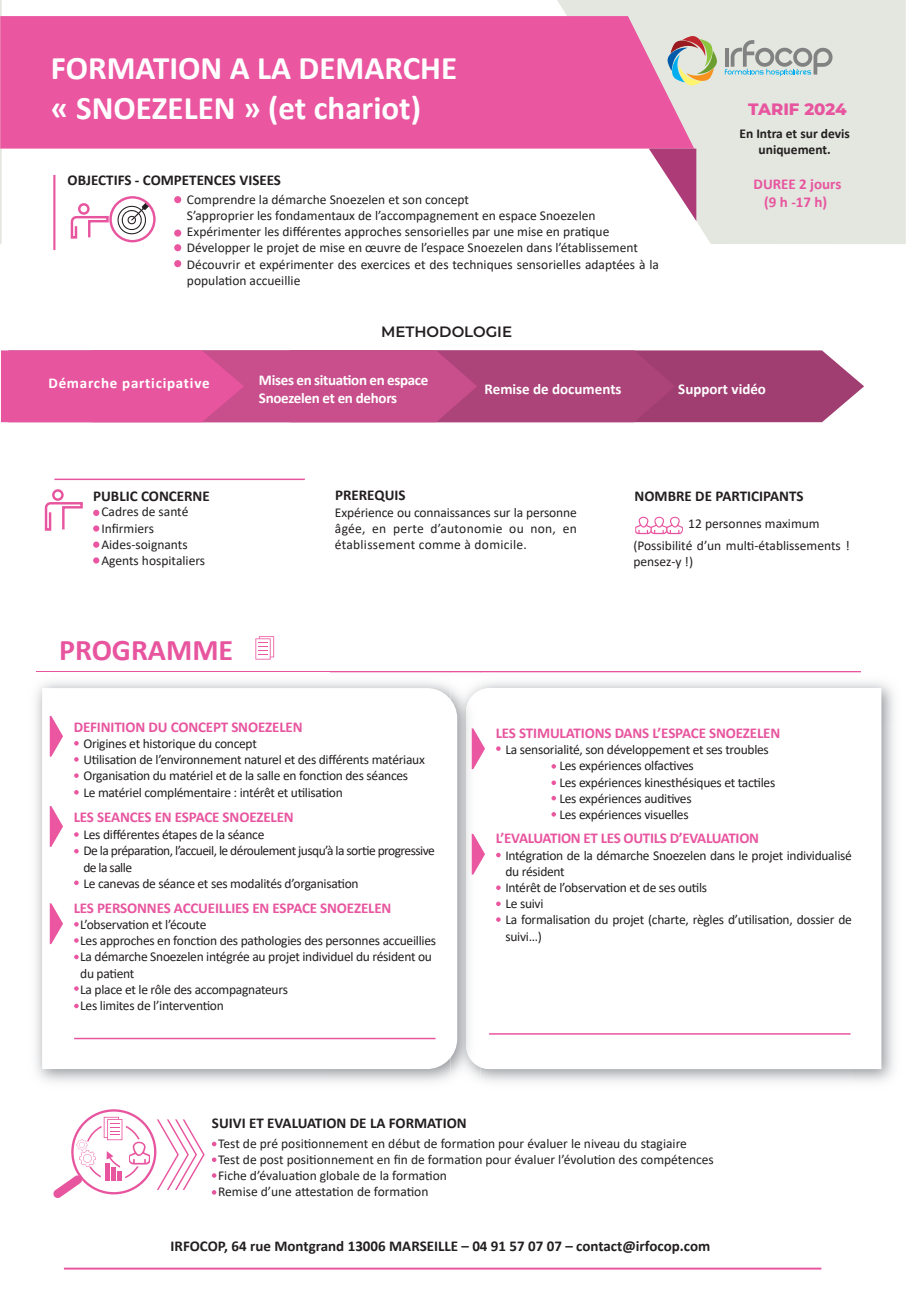
<style>
.page{position:relative;width:906px;height:1289px;background:#fff}
.page>*{position:absolute;margin:0;border:0;box-sizing:border-box;transform-origin:0 0}
.t1{font:700 33px "Calibri";color:#fff}
.t2{font:700 30px "Calibri";color:#e8559f}
.t3{font:800 16.5px "Montserrat";color:#e8559f}
.t4{font:700 15px "Calibri";letter-spacing:-.01em;color:#e8559f}
.t5{font:700 15px "Calibri";color:#231f20}
.t6{font:700 15px/18px "Calibri";letter-spacing:-.02em;color:#fff}
.t7{font:700 15px "Calibri";color:#fff}
.t8{font:700 15px "Calibri";letter-spacing:.05em;color:#fff}
.t9{font:600 15px "Montserrat";color:#231f20}
.t10{font:13.5px/16.2px "Calibri";letter-spacing:-.02em;color:#231f20}
.t11{font:13.5px/16.2px "Calibri";color:#231f20}
.t12{font:13.5px/16.2px "Calibri";letter-spacing:-.04em;color:#231f20}
.t13{font:700 13.5px/16.2px "Calibri";color:#231f20;text-align:center}
</style>
<div class="page">
<hr style="left:0;top:0;width:2px;height:244px;background:#e3e7df">
<svg style="left:557px;top:0;width:348px;height:244px;fill:#e3e7df"></svg>
<div style="left:0;top:16px;width:694px;height:133px;background:#ea56a0"></div>
<svg style="left:649px;top:149px;width:47px;height:72px"></svg>
<svg style="left:666px;top:35px;width:52px;height:52px;background:#c1c3ae"></svg>
<svg style="left:725px;top:40px;width:107px;height:36px;background:#bec8c6"></svg>
<svg style="left:635px;top:516px;width:48px;height:18px"></svg>
<hr style="left:53px;top:175px;width:2px;height:75px;background:#e8559f">
<div style="left:174px;top:196px;width:7px;height:7px;background:#ea56a0;border-radius:50%"></div>
<div style="left:174px;top:229px;width:7px;height:8px;background:#ea56a0;border-radius:50%"></div>
<div style="left:174px;top:244px;width:7px;height:7px;background:#ea56a0;border-radius:50%"></div>
<div style="left:174px;top:260px;width:7px;height:7px;background:#ea56a0;border-radius:50%"></div>
<svg style="left:93px;top:510px;width:6px;height:6px"></svg>
<svg style="left:93px;top:525px;width:6px;height:6px"></svg>
<svg style="left:93px;top:541px;width:6px;height:6px"></svg>
<svg style="left:93px;top:557px;width:6px;height:6px"></svg>
<hr style="left:64px;top:1267px;width:757px;height:2px;background:#e8559f">
<hr style="left:54px;top:478px;width:251px;height:2px;background:#e8559f">
<hr style="left:36px;top:671px;width:824px;height:2px;background:#e8559f">
<svg style="left:255px;top:636px;width:19px;height:23px"></svg>
<svg style="left:70px;top:196px;width:86px;height:47px"></svg>
<svg style="left:44px;top:489px;width:39px;height:42px"></svg>
<svg style="left:212px;top:1141px;width:4px;height:5px"></svg>
<svg style="left:212px;top:1157px;width:4px;height:4px"></svg>
<svg style="left:212px;top:1173px;width:4px;height:4px"></svg>
<svg style="left:212px;top:1190px;width:4px;height:4px"></svg>
<svg style="left:675px;top:350px;width:189px;height:72px;background:#aa5280"></svg>
<svg style="left:1px;top:350px;width:674px;height:72px;background:#c94c8c"></svg>
<img style="left:480px;top:672px;width:414px;height:52px">
<img style="left:854px;top:724px;width:40px;height:358px">
<svg style="left:480px;top:688px;width:401px;height:381px"></svg>
<img style="left:36px;top:672px;width:414px;height:410px">
<img style="left:450px;top:672px;width:30px;height:407px">
<img style="left:466px;top:690px;width:14px;height:377px">
<svg style="left:42px;top:688px;width:415px;height:381px"></svg>
<svg style="left:50px;top:716px;width:13px;height:40px"></svg>
<svg style="left:50px;top:806px;width:13px;height:40px"></svg>
<svg style="left:472px;top:728px;width:13px;height:41px"></svg>
<svg style="left:472px;top:833px;width:13px;height:41px"></svg>
<svg style="left:50px;top:903px;width:13px;height:41px"></svg>
<svg style="left:74px;top:741px;width:5px;height:4px"></svg>
<svg style="left:74px;top:757px;width:5px;height:4px"></svg>
<svg style="left:74px;top:773px;width:5px;height:5px"></svg>
<svg style="left:74px;top:790px;width:5px;height:4px"></svg>
<svg style="left:74px;top:832px;width:5px;height:4px"></svg>
<svg style="left:74px;top:849px;width:5px;height:4px"></svg>
<svg style="left:74px;top:880px;width:5px;height:5px"></svg>
<svg style="left:496px;top:746px;width:4px;height:5px"></svg>
<svg style="left:74px;top:922px;width:5px;height:4px"></svg>
<svg style="left:496px;top:852px;width:4px;height:5px"></svg>
<svg style="left:496px;top:885px;width:4px;height:5px"></svg>
<svg style="left:496px;top:901px;width:4px;height:5px"></svg>
<svg style="left:496px;top:917px;width:4px;height:4px"></svg>
<svg style="left:74px;top:938px;width:5px;height:4px"></svg>
<svg style="left:74px;top:954px;width:5px;height:5px"></svg>
<svg style="left:74px;top:986px;width:5px;height:4px"></svg>
<svg style="left:74px;top:1003px;width:5px;height:5px"></svg>
<svg style="left:551px;top:764px;width:5px;height:4px"></svg>
<svg style="left:551px;top:780px;width:5px;height:5px"></svg>
<svg style="left:551px;top:795px;width:5px;height:5px"></svg>
<svg style="left:551px;top:812px;width:5px;height:4px"></svg>
<hr style="left:489px;top:1033px;width:361px;height:1px;background:#e8559f">
<hr style="left:74px;top:1037px;width:361px;height:2px;background:#e8559f">
<svg style="left:53px;top:1109px;width:152px;height:89px"></svg>
<p class="t1" style="left:51px;top:45px;width:408px">FORMATION A LA DEMARCHE</p>
<p class="t1" style="left:51px;top:84px;width:371px">« SNOEZELEN » (et chariot)</p>
<p class="t5" style="left:68px;top:169px;width:215px">OBJECTIFS - COMPETENCES VISEES</p>
<p class="t11" style="left:187px;top:191px;width:283px">Comprendre la démarche Snoezelen et son concept</p>
<p class="t11" style="left:187px;top:207px;width:410px">S’approprier les fondamentaux de l’accompagnement en espace Snoezelen</p>
<p class="t11" style="left:187px;top:223px;width:424px">Expérimenter les différentes approches sensorielles par une mise en pratique</p>
<p class="t11" style="left:187px;top:239px;width:452px">Développer le projet de mise en œuvre de l’espace Snoezelen dans l’établissement</p>
<p class="t11" style="left:187px;top:255px;width:473px">Découvrir et expérimenter des exercices et des techniques sensorielles adaptées à la population accueillie</p>
<p class="t9" style="left:381px;top:321px;width:133px">METHODOLOGIE</p>
<p class="t3" style="left:748px;top:98px;width:100px">TARIF 2024</p>
<p class="t13" style="left:739px;top:125px;width:112px">En Intra et sur devis uniquement.</p>
<p class="t4" style="left:753px;top:173px;width:89px">DUREE 2 jours</p>
<p class="t4" style="left:764px;top:191px;width:65px">(9 h -17 h)</p>
<p class="t6" style="left:259px;top:370px;width:171px">Mises en situation en espace<br>Snoezelen et en dehors</p>
<p class="t7" style="left:678px;top:378px;width:89px">Support vidéo</p>
<p class="t8" style="left:48px;top:372px;width:163px">Démarche participative</p>
<p class="t7" style="left:484px;top:378px;width:138px">Remise de documents</p>
<p class="t5" style="left:93px;top:485px;width:118px">PUBLIC CONCERNE</p>
<p class="t5" style="left:335px;top:484px;width:72px">PREREQUIS</p>
<p class="t11" style="left:101px;top:503px;width:89px">Cadres de santé</p>
<p class="t11" style="left:101px;top:519px;width:54px">Infirmiers</p>
<p class="t11" style="left:101px;top:536px;width:88px">Aides-soignants</p>
<p class="t11" style="left:101px;top:552px;width:105px">Agents hospitaliers</p>
<p class="t2" style="left:59px;top:628px;width:176px">PROGRAMME</p>
<p class="t10" style="left:335px;top:503px;width:243px;text-align:justify">Expérience ou connaissances sur la personne âgée, en perte d’autonomie ou non, en établissement comme à domicile.</p>
<p class="t5" style="left:634px;top:485px;width:170px">NOMBRE DE PARTICIPANTS</p>
<p class="t11" style="left:688px;top:514px;width:133px">12 personnes maximum</p>
<p class="t11" style="left:633px;top:537px;width:218px">(Possibilité d’un multi-établissements ! pensez-y !)</p>
<p class="t4" style="left:74px;top:716px;width:230px">DEFINITION DU CONCEPT SNOEZELEN</p>
<p class="t10" style="left:83px;top:735px;width:175px">Origines et historique du concept</p>
<p class="t10" style="left:83px;top:751px;width:343px">Utilisation de l’environnement naturel et des différents matériaux</p>
<p class="t10" style="left:83px;top:767px;width:326px">Organisation du matériel et de la salle en fonction des séances</p>
<p class="t10" style="left:83px;top:783px;width:261px">Le matériel complémentaire : intérêt et utilisation</p>
<p class="t10" style="left:83px;top:826px;width:182px">Les différentes étapes de la séance</p>
<p class="t12" style="left:83px;top:842px;width:353px">De la préparation, l’accueil, le déroulement jusqu’à la sortie progressive de la salle</p>
<p class="t10" style="left:83px;top:874px;width:277px">Le canevas de séance et ses modalités d’organisation</p>
<p class="t10" style="left:80px;top:916px;width:128px">L’observation et l’écoute</p>
<p class="t10" style="left:80px;top:932px;width:357px">Les approches en fonction des pathologies des personnes accueillies</p>
<p class="t10" style="left:80px;top:948px;width:353px">La démarche Snoezelen intégrée au projet individuel du résident ou du patient</p>
<p class="t10" style="left:80px;top:980px;width:209px">La place et le rôle des accompagnateurs</p>
<p class="t10" style="left:80px;top:997px;width:145px">Les limites de l’intervention</p>
<p class="t4" style="left:74px;top:806px;width:222px">LES SEANCES EN ESPACE SNOEZELEN</p>
<p class="t4" style="left:74px;top:897px;width:319px">LES PERSONNES ACCUEILLIES EN ESPACE SNOEZELEN</p>
<p class="t4" style="left:496px;top:722px;width:286px">LES STIMULATIONS DANS L’ESPACE SNOEZELEN</p>
<p class="t10" style="left:505px;top:741px;width:265px">La sensorialité, son développement et ses troubles</p>
<p class="t10" style="left:559px;top:757px;width:136px">Les expériences olfactives</p>
<p class="t10" style="left:559px;top:773px;width:217px">Les expériences kinesthésiques et tactiles</p>
<p class="t10" style="left:559px;top:790px;width:134px">Les expériences auditives</p>
<p class="t10" style="left:559px;top:806px;width:131px">Les expériences visuelles</p>
<p class="t4" style="left:496px;top:827px;width:265px">L’EVALUATION ET LES OUTILS D’EVALUATION</p>
<p class="t10" style="left:505px;top:846px;width:348px">Intégration de la démarche Snoezelen dans le projet individualisé du résident</p>
<p class="t10" style="left:505px;top:879px;width:203px">Intérêt de l’observation et de ses outils</p>
<p class="t10" style="left:505px;top:895px;width:40px">Le suivi</p>
<p class="t10" style="left:505px;top:911px;width:348px">La formalisation du projet (charte, règles d’utilisation, dossier de suivi…)</p>
<p class="t5" style="left:212px;top:1112px;width:256px">SUIVI ET EVALUATION DE LA FORMATION</p>
<p class="t11" style="left:218px;top:1134px;width:470px">Test de pré positionnement en début de formation pour évaluer le niveau du stagiaire</p>
<p class="t11" style="left:218px;top:1150px;width:497px">Test de post positionnement en fin de formation pour évaluer l’évolution des compétences</p>
<p class="t11" style="left:218px;top:1166px;width:230px">Fiche d’évaluation globale de la formation</p>
<p class="t11" style="left:218px;top:1183px;width:212px">Remise d’une attestation de formation</p>
<p class="t5" style="left:170px;top:1235px;width:541px">IRFOCOP, 64 rue Montgrand 13006 MARSEILLE – 04 91 57 07 07 – contact@irfocop.com</p>
</div>
